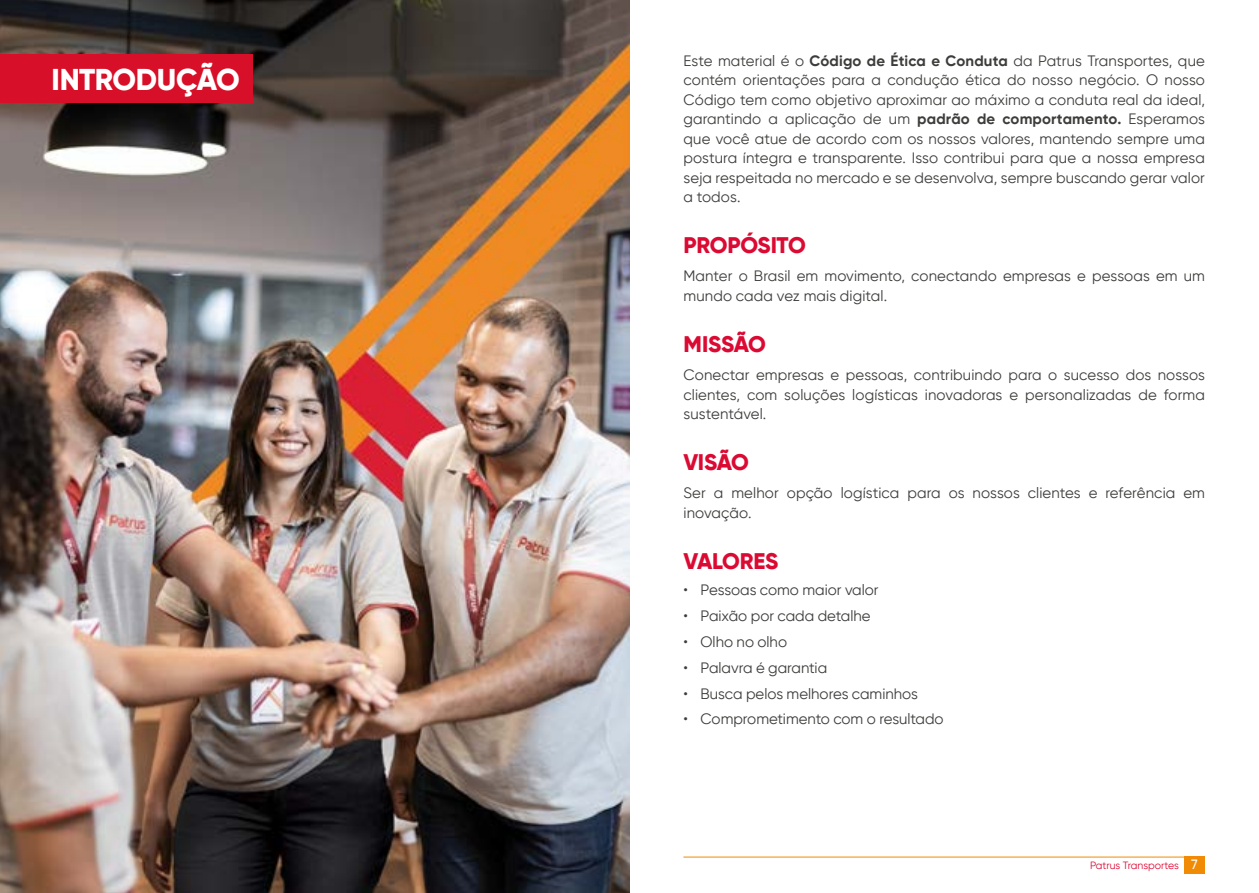
<style>
.page{position:relative;width:1259px;height:893px;background:#fff}
.page>*{position:absolute;margin:0;border:0;box-sizing:border-box;transform-origin:0 0}
.t1{font:800 30px "Gilroy";letter-spacing:-.02em;color:#fff}
.t2{font:800 22.5px "Gilroy";letter-spacing:-.02em;color:#db0a33}
.t3{font:15px/19.5px "Gilroy";letter-spacing:.005em;color:#3c3c3b;text-align:justify}
.t4{font:10.5px "Gilroy";color:#db0a33}
.s1{font-weight:700}
.s2{font-weight:500;font-size:13.5px;color:#fff}
</style>
<div class="page">
<hr style="left:683px;top:857px;width:502px;height:1px;background:#f18a04">
<div style="left:1184px;top:857px;width:21px;height:17px;background:#f18a04"></div>
<img style="left:0;top:0;width:629px;height:893px">
<div style="left:0;top:54px;width:253px;height:49px;background:#d70f28"></div>
<h1 class="t1" style="left:52px;top:61px;width:190px">INTRODUÇÃO</h1>
<p class="t3" style="left:683px;top:50px;width:523px">Este material é o <span class="s1">Código de Ética e Conduta</span> da Patrus Transportes, que contém orientações para a condução ética do nosso negócio. O nosso Código tem como objetivo aproximar ao máximo a conduta real da ideal, garantindo a aplicação de um <span class="s1">padrão de comportamento.</span> Esperamos que você atue de acordo com os nossos valores, mantendo sempre uma postura íntegra e transparente. Isso contribui para que a nossa empresa seja respeitada no mercado e se desenvolva, sempre buscando gerar valor a todos.</p>
<h2 class="t2" style="left:683px;top:231px;width:124px">PROPÓSITO</h2>
<p class="t3" style="left:683px;top:266px;width:523px">Manter o Brasil em movimento, conectando empresas e pessoas em um mundo cada vez mais digital.</p>
<h2 class="t2" style="left:683px;top:330px;width:84px">MISSÃO</h2>
<p class="t3" style="left:683px;top:365px;width:523px">Conectar empresas e pessoas, contribuindo para o sucesso dos nossos clientes, com soluções logísticas inovadoras e personalizadas de forma sustentável.</p>
<h2 class="t2" style="left:683px;top:448px;width:67px">VISÃO</h2>
<p class="t3" style="left:683px;top:483px;width:523px">Ser a melhor opção logística para os nossos clientes e referência em inovação.</p>
<h2 class="t2" style="left:683px;top:547px;width:96px">VALORES</h2>
<p class="t3" style="left:683px;top:580px;width:197px">• Pessoas como maior valor</p>
<p class="t3" style="left:683px;top:606px;width:189px">• Paixão por cada detalhe</p>
<p class="t3" style="left:683px;top:632px;width:105px">• Olho no olho</p>
<p class="t3" style="left:683px;top:658px;width:145px">• Palavra é garantia</p>
<p class="t3" style="left:683px;top:683px;width:236px">• Busca pelos melhores caminhos</p>
<p class="t3" style="left:683px;top:709px;width:262px">• Comprometimento com o resultado</p>
<p class="t4" style="left:1090px;top:859px;width:109px">Patrus Transportes <span class="s2">7</span></p>
</div>
